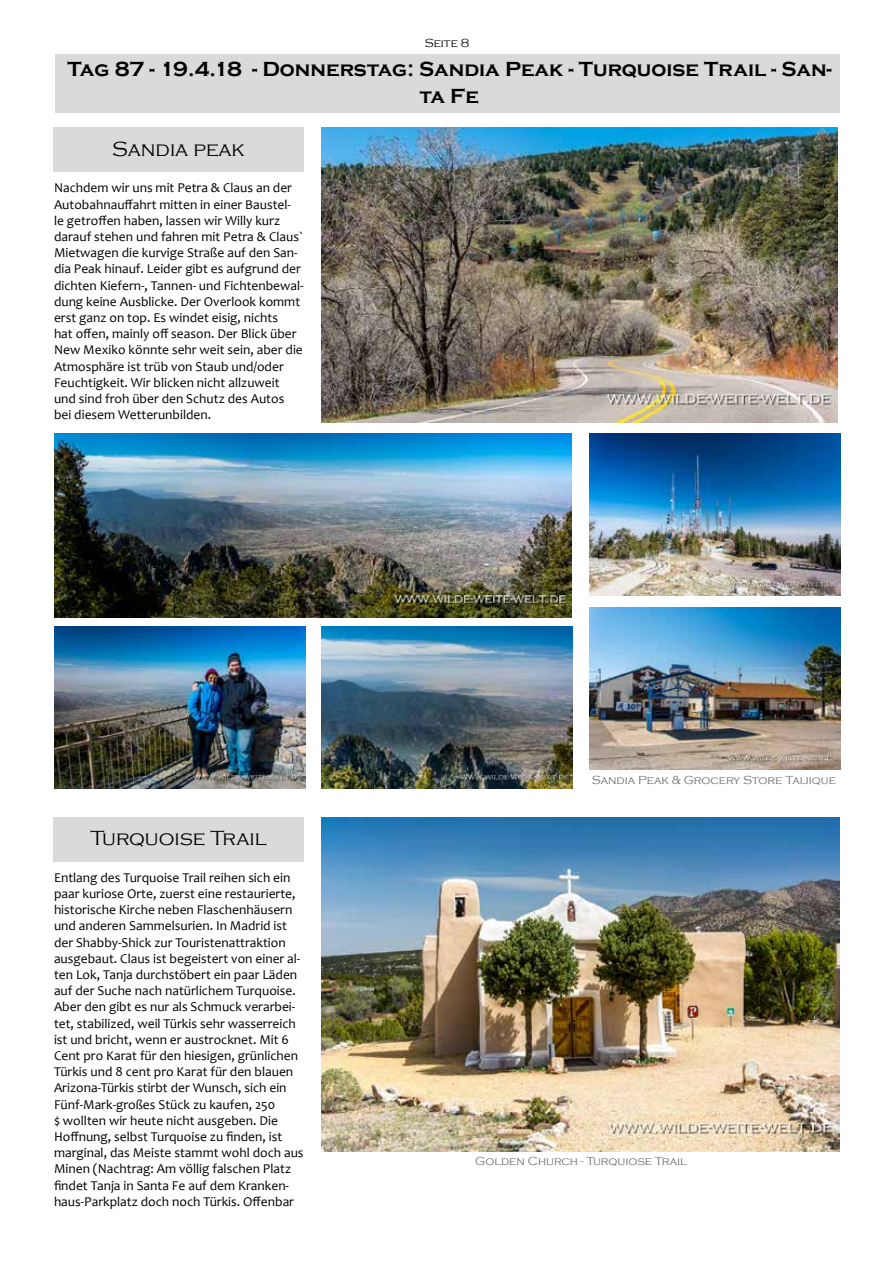
<style>
.page{position:relative;width:893px;height:1263px;background:#fff}
.page>*{position:absolute;margin:0;border:0;box-sizing:border-box;transform-origin:0 0}
.t1{font:700 21px/27px "Copperplate Gothic";color:#000;text-align:center}
.t2{font:300 21px "Copperplate Gothic";color:#000}
.t3{font:13.5px/16.2px "Candara";color:#000}
.t4{font:300 12px "Copperplate Gothic";color:#706f6f}
.t5{font:300 12px "Copperplate Gothic";color:#000}
</style>
<div class="page">
<div style="left:55px;top:54px;width:785px;height:59px;background:#dadada"></div>
<div style="left:53px;top:128px;width:251px;height:44px;background:#dadada"></div>
<img style="left:54px;top:434px;width:517px;height:184px">
<img style="left:590px;top:434px;width:251px;height:162px">
<img style="left:322px;top:626px;width:251px;height:162px">
<img style="left:55px;top:626px;width:251px;height:162px">
<img style="left:590px;top:607px;width:251px;height:163px">
<img style="left:321px;top:128px;width:516px;height:294px">
<div style="left:53px;top:817px;width:251px;height:44px;background:#dadada"></div>
<img style="left:322px;top:817px;width:517px;height:334px">
<p class="t5" style="left:425px;top:36px;width:46px">Seite 8</p>
<h1 class="t1" style="left:67px;top:56px;width:765px">Tag 87 - 19.4.18 - Donnerstag: Sandia Peak - Turquoise Trail - San&shy;ta Fe</h1>
<h1 class="t2" style="left:112px;top:137px;width:134px">Sandia peak</h1>
<p class="t3" style="left:54px;top:180px;width:251px">Nachdem wir uns mit Petra &amp; Claus an der Autobahnauffahrt mitten in einer Baustel&shy;le getroffen haben, lassen wir Willy kurz darauf stehen und fahren mit Petra &amp; Claus` Mietwagen die kurvige Straße auf den San&shy;dia Peak hinauf. Leider gibt es aufgrund der dichten Kiefern-, Tannen- und Fichtenbewal&shy;dung keine Ausblicke. Der Overlook kommt erst ganz on top. Es windet eisig, nichts<br>hat offen, mainly off season. Der Blick über New Mexiko könnte sehr weit sein, aber die Atmosphäre ist trüb von Staub und/oder Feuchtigkeit. Wir blicken nicht allzuweit und sind froh über den Schutz des Autos bei diesem Wetterunbilden.</p>
<h1 class="t2" style="left:90px;top:827px;width:178px">Turquoise Trail</h1>
<p class="t3" style="left:54px;top:869px;width:251px">Entlang des Turquoise Trail reihen sich ein paar kuriose Orte, zuerst eine restaurierte, historische Kirche neben Flaschenhäusern und anderen Sammelsurien. In Madrid ist der Shabby-Shick zur Touristenattraktion ausgebaut. Claus ist begeistert von einer al&shy;ten Lok, Tanja durchstöbert ein paar Läden auf der Suche nach natürlichem Turquoise.<br>Aber den gibt es nur als Schmuck verarbei&shy;tet, stabilized, weil Türkis sehr wasserreich ist und bricht, wenn er austrocknet. Mit 6<br>Cent pro Karat für den hiesigen, grünlichen Türkis und 8 cent pro Karat für den blauen Arizona-Türkis stirbt der Wunsch, sich ein Fünf-Mark-großes Stück zu kaufen, 250<br>$ wollten wir heute nicht ausgeben. Die Hoffnung, selbst Turquoise zu finden, ist marginal, das Meiste stammt wohl doch aus Minen (Nachtrag: Am völlig falschen Platz findet Tanja in Santa Fe auf dem Kranken&shy;haus-Parkplatz doch noch Türkis. Offenbar</p>
<p class="t4" style="left:592px;top:773px;width:246px">Sandia Peak &amp; Grocery Store Taijique</p>
<p class="t4" style="left:475px;top:1155px;width:213px">Golden Church - Turquiose Trail</p>
</div>
